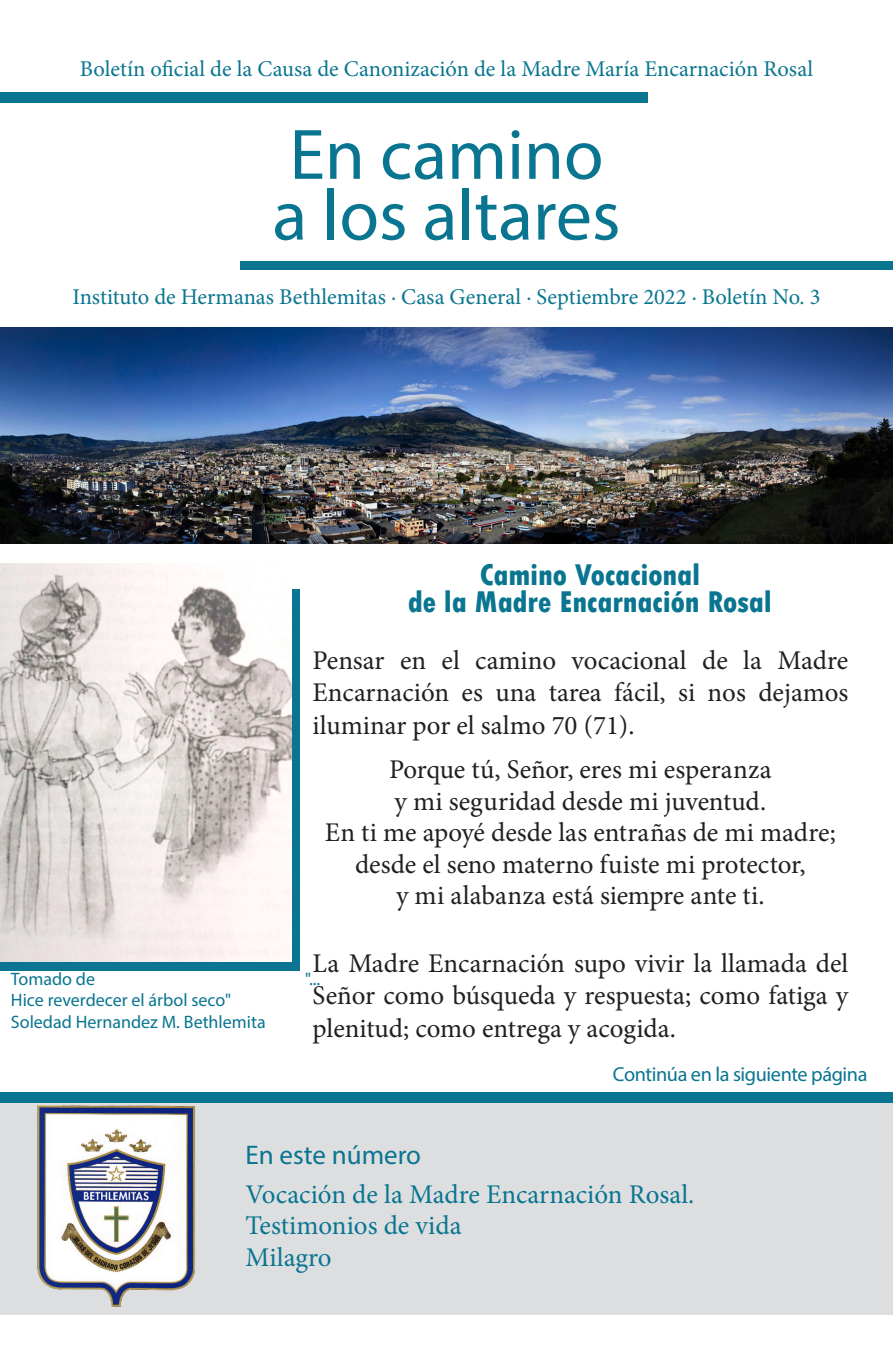
<style>
.page{position:relative;width:893px;height:1372px;background:#fff}
.page>*{position:absolute;margin:0;border:0;box-sizing:border-box;transform-origin:0 0}
.t1{font:72px "Myriad Pro";color:#097590}
.Subtítulos{font:800 condensed 31.5px "Tw Cen";letter-spacing:-.005em;color:#097590}
.Internas{font:27px/32.4px "Minion Pro";color:#231f20;text-align:justify}
.t2{font:27px "Minion Pro";color:#097590}
.Subtítulos-2{font:27px "Myriad Pro";color:#097590}
.t3{font:22.5px "Minion Pro";color:#097590}
.t4{font:20.25px "Myriad Pro";letter-spacing:-.02em;color:#097590}
.t5{font:18px/21.6px "Myriad Pro";color:#097590}
</style>
<div class="page">
<div style="left:0;top:1102px;width:893px;height:212px;background:#dddee0"></div>
<div style="left:241px;top:261px;width:652px;height:8px;background:#097590"></div>
<div style="left:0;top:1092px;width:893px;height:10px;background:#097590"></div>
<img style="left:0;top:327px;width:893px;height:216px">
<div style="left:0;top:92px;width:647px;height:11px;background:#097590"></div>
<img style="left:37px;top:1105px;width:159px;height:202px">
<div style="left:0;top:589px;width:300px;height:382px;background:#097590"></div>
<img style="left:0;top:563px;width:291px;height:398px">
<p class="t3" style="left:80px;top:54px;width:735px">Boletín oficial de la Causa de Canonización de la Madre María Encarnación Rosal</p>
<p class="t1" style="left:289px;top:110px;width:315px">En camino</p>
<p class="t1" style="left:273px;top:171px;width:349px">a los altares</p>
<p class="t3" style="left:72px;top:281px;width:750px">Instituto de Hermanas Bethlemitas · Casa General · Septiembre 2022 · Boletín No. 3</p>
<p class="Subtítulos" style="left:480px;top:556px;width:222px">Camino Vocacional</p>
<p class="Subtítulos" style="left:408px;top:583px;width:365px">de la Madre Encarnación Rosal</p>
<p class="Internas" style="left:313px;top:644px;width:537px">Pensar en el camino vocacional de la Madre Encarnación es una tarea fácil, si nos dejamos iluminar por el salmo 70 (71).</p>
<p class="Internas" style="left:325px;top:753px;width:512px;line-height:31.5px;text-align:center">Porque tú, Señor, eres mi esperanza<br>y mi seguridad desde mi juventud.<br>En ti me apoyé desde las entrañas de mi madre; desde el seno materno fuiste mi protector,<br>y mi alabanza está siempre ante ti.</p>
<p class="Internas" style="left:313px;top:947px;width:537px">La Madre Encarnación supo vivir la llamada del Señor como búsqueda y respuesta; como fatiga y plenitud; como entrega y acogida.</p>
<p class="t5" style="left:11px;top:967px;width:86px">Tomado de</p>
<p class="t5" style="left:305px;top:967px;width:17px">"...</p>
<p class="t5" style="left:11px;top:988px;width:256px">Hice reverdecer el árbol seco"<br>Soledad Hernandez M. Bethlemita</p>
<p class="Subtítulos-2" style="left:246px;top:1138px;width:177px">En este número</p>
<p class="t4" style="left:613px;top:1061px;width:256px">Continúa en la siguiente página</p>
<p class="t2" style="left:246px;top:1175px;width:450px">Vocación de la Madre Encarnación Rosal.</p>
<p class="t2" style="left:246px;top:1207px;width:217px">Testimonios de vida</p>
<p class="t2" style="left:246px;top:1238px;width:88px">Milagro</p>
</div>
